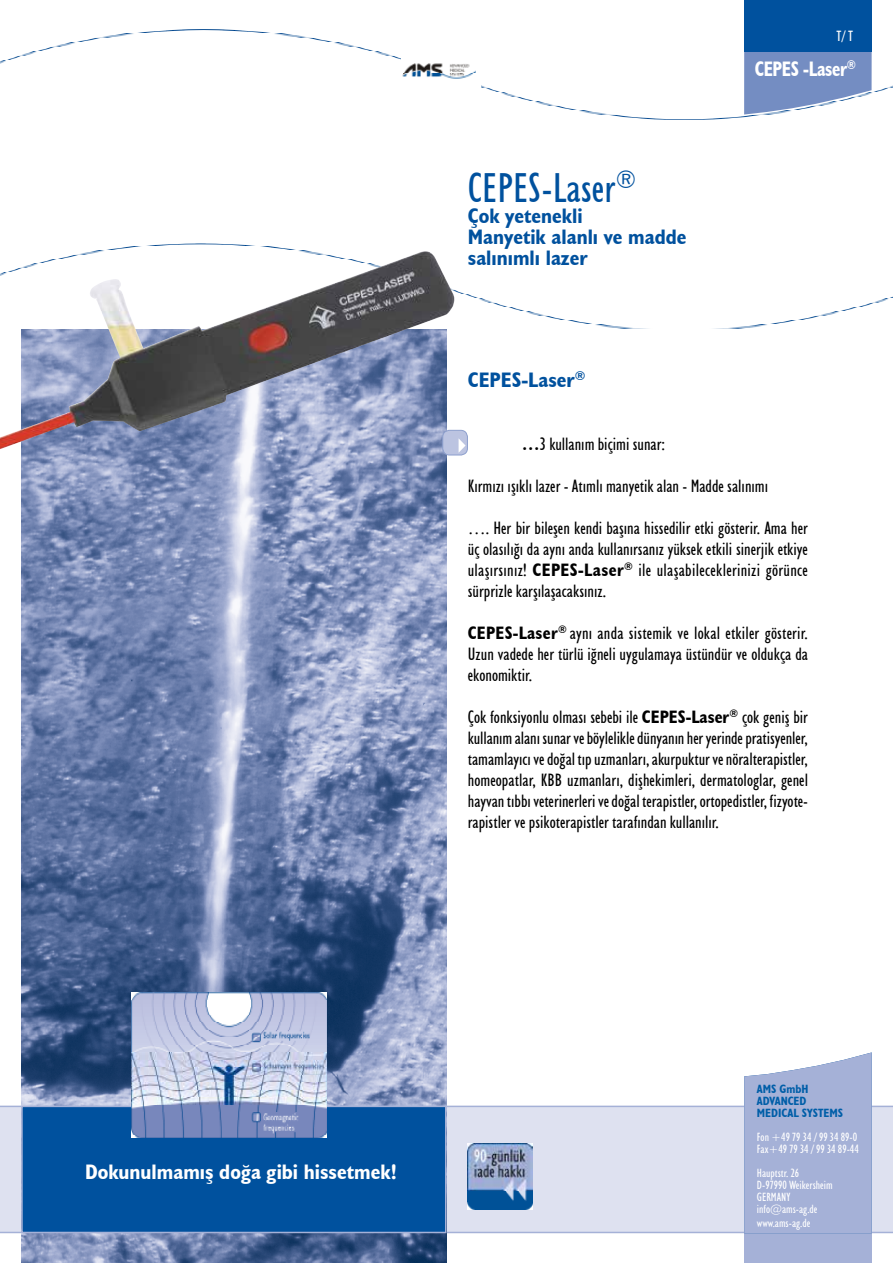
<style>
.page{position:relative;width:893px;height:1263px;background:#fff}
.page>*{position:absolute;margin:0;border:0;box-sizing:border-box;transform-origin:0 0}
.t1{font:condensed 42px "Humanist 521 BT";color:#00519e}
.t2{font:700 condensed 21px/21px "Humanist 521 BT";color:#00519e;scale:1.05 1}
.t3{font:700 condensed 21px "Humanist 521 BT";color:#fff;scale:1.05 1}
.t4{font:700 condensed 21px "Humanist 521 BT";letter-spacing:-.02em;color:#fff;scale:.9 1}
.t5{font:condensed 18px/21px "Humanist 521 BT";color:#000;text-align:justify}
.t6{font:condensed 15px "Humanist 521 BT";color:#fff}
.t7{font:condensed 12px/12px "Humanist 521 BT";color:#fff}
.t8{font:700 condensed 12px/12px "Humanist 521 BT";color:#005ea8}
.s1{font-weight:700}
</style>
<div class="page">
<div style="left:744px;top:1233px;width:128px;height:30px;background:#a5b1d7"></div>
<div style="left:0;top:1106px;width:893px;height:127px;background:#dee1f0"></div>
<svg style="left:744px;top:1052px;width:128px;height:181px;background:#abb6d9"></svg>
<img style="left:21px;top:449px;width:425px;height:814px">
<div style="left:21px;top:1106px;width:425px;height:127px;background:#00519e;border:2px solid #a5b1d7"></div>
<div style="left:443px;top:430px;width:24px;height:25px;background:#bcc4e1;border-radius:7px"></div>
<div style="left:442px;top:430px;width:26px;height:25px;border:1px solid #8d9fcd;border-radius:7px"></div>
<svg style="left:459px;top:439px;width:7px;height:14px"></svg>
<img style="left:0;top:29px;width:401px;height:35px">
<img style="left:131px;top:992px;width:195px;height:145px">
<img style="left:482px;top:85px;width:411px;height:35px">
<svg style="left:744px;top:51px;width:128px;height:64px;background:#869dca"></svg>
<div style="left:744px;top:0;width:128px;height:51px;background:#00519e"></div>
<img style="left:0;top:251px;width:456px;height:198px">
<img style="left:467px;top:1143px;width:65px;height:66px">
<img style="left:402px;top:63px;width:73px;height:16px">
<p class="t6" style="left:836px;top:27px;width:18px">T/ T</p>
<h1 class="t1" style="left:468px;top:164px;width:170px">CEPES-Laser<sup>®</sup></h1>
<p class="t2" style="left:468px;top:205px;width:210px">Çok yetenekli<br>Manyetik alanlı ve madde salınımlı lazer</p>
<p class="t2" style="left:468px;top:368px;width:114px">CEPES-Laser<sup>®</sup></p>
<p class="t4" style="left:755px;top:56px;width:114px">CEPES -Laser<sup>®</sup></p>
<p class="t5" style="left:522px;top:433px;width:145px"><span class="s1">…</span>3 kullanım biçimi sunar:</p>
<p class="t5" style="left:468px;top:475px;width:302px">Kırmızı ışıklı lazer - Atımlı manyetik alan - Madde salınımı</p>
<p class="t5" style="left:468px;top:517px;width:342px">…. Her bir bileşen kendi başına hissedilir etki gösterir. Ama her üç olasılığı da aynı anda kullanırsanız yüksek etkili sinerjik etkiye ulaşırsınız! <span class="s1">CEPES-Laser</span><sup>®</sup> ile ulaşabileceklerinizi görünce sürprizle karşılaşacaksınız.</p>
<p class="t5" style="left:468px;top:622px;width:342px"><span class="s1">CEPES-Laser</span><sup>®</sup> aynı anda sistemik ve lokal etkiler gösterir.<br>Uzun vadede her türlü iğneli uygulamaya üstündür ve oldukça da ekonomiktir.</p>
<p class="t5" style="left:468px;top:706px;width:342px">Çok fonksiyonlu olması sebebi ile <span class="s1">CEPES-Laser</span><sup>®</sup> çok geniş bir kullanım alanı sunar ve böylelikle dünyanın her yerinde pratisyenler, tamamlayıcı ve doğal tıp uzmanları, akurpuktur ve nöralterapistler, homeopatlar, KBB uzmanları, dişhekimleri, dermatologlar, genel hayvan tıbbı veterinerleri ve doğal terapistler, ortopedistler, fizyote&shy;rapistler ve psikoterapistler tarafından kullanılır.</p>
<p class="t3" style="left:85px;top:1159px;width:298px">Dokunulmamış doğa gibi hissetmek!</p>
<p class="t8" style="left:757px;top:1083px;width:88px">AMS GmbH<br>ADVANCED<br>MEDICAL SYSTEMS</p>
<p class="t7" style="left:757px;top:1131px;width:103px">Fon +49 79 34 / 99 34 89-0<br>Fax+49 79 34 / 99 34 89-44</p>
<p class="t7" style="left:757px;top:1167px;width:77px">Hauptstr. 26<br>D-97990 Weikersheim<br>GERMANY info@ams-ag.de</p>
<p class="t7" style="left:757px;top:1216px;width:55px">www.ams-ag.de</p>
</div>
